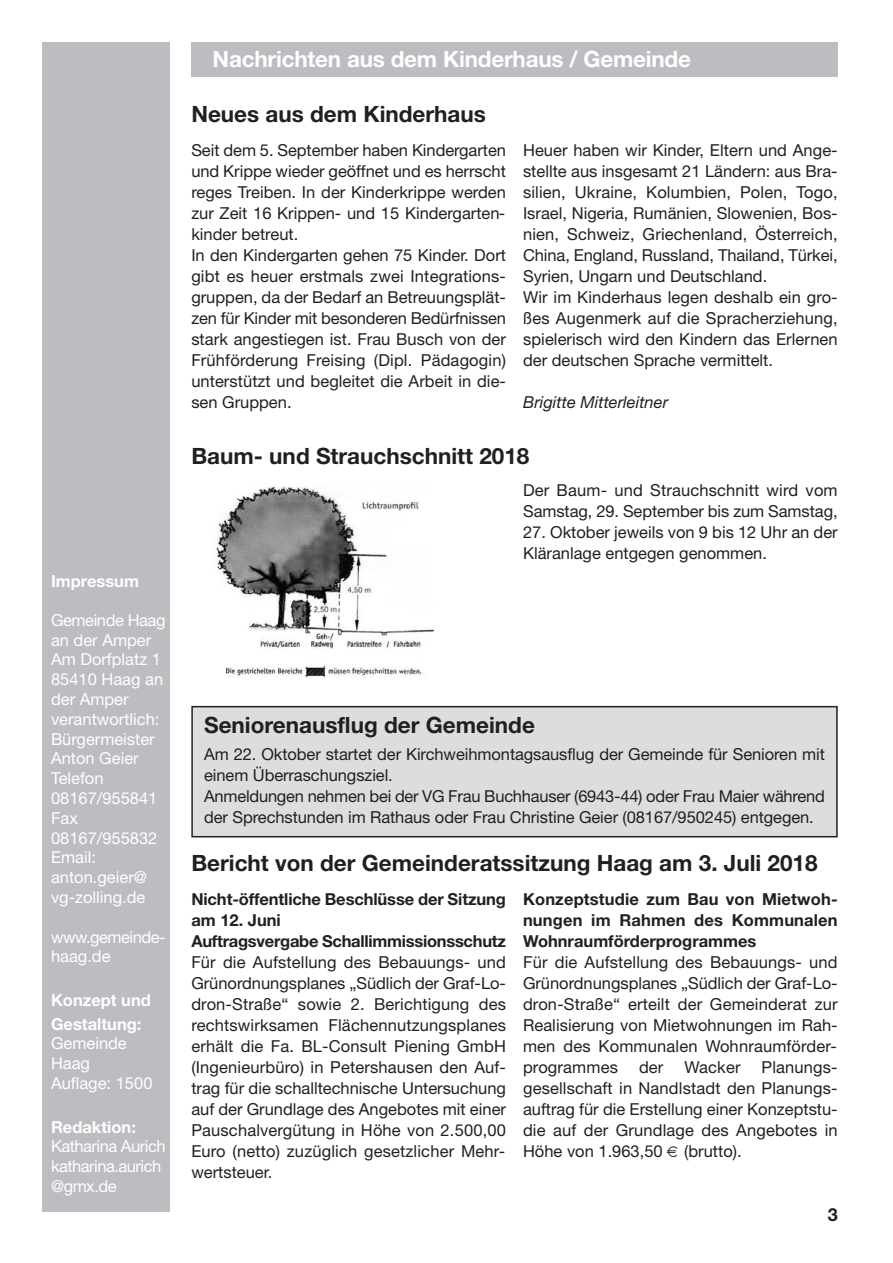
<style>
.page{position:relative;width:893px;height:1263px;background:#fff}
.page>*{position:absolute;margin:0;border:0;box-sizing:border-box;transform-origin:0 0}
.t1{font:700 22.5px "Helvetica Neue";color:#231f20}
.t2{font:700 22.5px "Helvetica Neue";letter-spacing:-.01em;color:#fff}
.t3{font:700 18px "Helvetica Neue";color:#231f20}
.t4{font:16.5px/21px "Helvetica Neue";color:#231f20}
.t5{font:16.5px/19.8px "Helvetica Neue";color:#fff}
.t6{font:700 16.5px/21px "Helvetica Neue East A";letter-spacing:-.005em;color:#231f20}
.t7{font:16.5px/19.8px "Helvetica Neue";letter-spacing:-.03em;color:#fff}
.t8{font:700 16.5px/23.5px "Helvetica Neue";color:#fff}
.t9{font:italic 16.5px "Helvetica Neue";color:#231f20}
</style>
<div class="page">
<div style="left:43px;top:43px;width:127px;height:1169px;background:#bbbdc0"></div>
<div style="left:191px;top:43px;width:647px;height:34px;background:#bbbdc0"></div>
<img style="left:216px;top:486px;width:218px;height:191px">
<div style="left:193px;top:707px;width:643px;height:129px;background:#dcddde"></div>
<div style="left:191px;top:706px;width:647px;height:131px;border:2px solid #231f20"></div>
<p class="t8" style="left:51px;top:571px;width:89px">Impressum</p>
<p class="t5" style="left:51px;top:612px;width:116px">Gemeinde Haag an der Amper<br>Am Dorfplatz 1<br>85410 Haag an der Amper verantwortlich:<br>Bürgermeister<br>Anton Geier<br>Telefon<br>08167/955841<br>Fax<br>08167/955832<br>Email: anton.geier@ vg-zolling.de</p>
<p class="t7" style="left:51px;top:928px;width:116px">www.gemeinde&shy;haag.de</p>
<p class="t8" style="left:51px;top:990px;width:101px">Konzept und<br>Gestaltung:</p>
<p class="t5" style="left:51px;top:1035px;width:103px">Gemeinde<br>Haag<br>Auflage: 1500</p>
<p class="t8" style="left:51px;top:1117px;width:86px">Redaktion:</p>
<p class="t7" style="left:51px;top:1138px;width:116px">Katharina Aurich katharina.aurich @gmx.de</p>
<h1 class="t2" style="left:213px;top:51px;width:480px">Nachrichten aus dem Kinderhaus / Gemeinde</h1>
<h1 class="t1" style="left:191px;top:106px;width:296px">Neues aus dem Kinderhaus</h1>
<p class="t4" style="left:191px;top:142px;width:316px">Seit dem 5. September haben Kindergarten und Krippe wieder geöffnet und es herrscht reges Treiben. In der Kinderkrippe werden zur Zeit 16 Krippen- und 15 Kindergarten&shy;kinder betreut.<br>In den Kindergarten gehen 75 Kinder. Dort gibt es heuer erstmals zwei Integrations&shy;gruppen, da der Bedarf an Betreuungsplät&shy;zen für Kinder mit besonderen Bedürfnissen stark angestiegen ist. Frau Busch von der Frühförderung Freising (Dipl. Pädagogin) unterstützt und begleitet die Arbeit in die&shy;sen Gruppen.</p>
<p class="t4" style="left:523px;top:142px;width:316px">Heuer haben wir Kinder, Eltern und Ange&shy;stellte aus insgesamt 21 Ländern: aus Bra&shy;silien, Ukraine, Kolumbien, Polen, Togo, Israel, Nigeria, Rumänien, Slowenien, Bos&shy;nien, Schweiz, Griechenland, Österreich, China, England, Russland, Thailand, Türkei, Syrien, Ungarn und Deutschland.<br>Wir im Kinderhaus legen deshalb ein gro&shy;ßes Augenmerk auf die Spracherziehung, spielerisch wird den Kindern das Erlernen der deutschen Sprache vermittelt.</p>
<p class="t9" style="left:523px;top:397px;width:147px">Brigitte Mitterleitner</p>
<h1 class="t1" style="left:191px;top:448px;width:339px">Baum- und Strauchschnitt 2018</h1>
<p class="t4" style="left:523px;top:482px;width:316px">Der Baum- und Strauchschnitt wird vom<br>Samstag, 29. September bis zum Samstag,</p>
<p class="t4" style="left:523px;top:524px;width:316px">27. Oktober jeweils von 9 bis 12 Uhr an der<br>Kläranlage entgegen genommen.</p>
<h1 class="t1" style="left:204px;top:717px;width:332px">Seniorenausflug der Gemeinde</h1>
<p class="t4" style="left:204px;top:745px;width:622px">Am 22. Oktober startet der Kirchweihmontagsausflug der Gemeinde für Senioren mit einem Überraschungsziel.<br>Anmeldungen nehmen bei der VG Frau Buchhauser (6943-44) oder Frau Maier während der Sprechstunden im Rathaus oder Frau Christine Geier (08167/950245) entgegen.</p>
<h1 class="t1" style="left:191px;top:854px;width:628px">Bericht von der Gemeinderatssitzung Haag am 3. Juli 2018</h1>
<p class="t6" style="left:191px;top:890px;width:316px">Nicht-öffentliche Beschlüsse der Sitzung am 12. Juni<br>Auftragsvergabe Schallimmissionsschutz</p>
<p class="t4" style="left:191px;top:953px;width:316px;text-align:justify">Für die Aufstellung des Bebauungs- und Grünordnungsplanes „Südlich der Graf-Lo&shy;dron-Straße“ sowie 2. Berichtigung des rechtswirksamen Flächennutzungsplanes erhält die Fa. BL-Consult Piening GmbH (Ingenieurbüro) in Petershausen den Auf&shy;trag für die schalltechnische Untersuchung auf der Grundlage des Angebotes mit einer Pauschalvergütung in Höhe von 2.500,00<br>Euro (netto) zuzüglich gesetzlicher Mehr&shy;wertsteuer.</p>
<p class="t6" style="left:523px;top:890px;width:316px;text-align:justify">Konzeptstudie zum Bau von Mietwoh&shy;nungen im Rahmen des Kommunalen Wohnraumförderprogrammes</p>
<p class="t4" style="left:523px;top:953px;width:316px;text-align:justify">Für die Aufstellung des Bebauungs- und Grünordnungsplanes „Südlich der Graf-Lo&shy;dron-Straße“ erteilt der Gemeinderat zur Realisierung von Mietwohnungen im Rah&shy;men des Kommunalen Wohnraumförder&shy;programmes</p>
<p class="t4" style="left:523px;top:1058px;width:316px;text-align:justify;text-indent:238px">Planungs&shy;gesellschaft in Nandlstadt den Planungs&shy;auftrag für die Erstellung einer Konzeptstu&shy;die auf der Grundlage des Angebotes in Höhe von 1.963,50</p>
<p class="t4" style="left:639px;top:1058px;width:26px">der</p>
<p class="t4" style="left:684px;top:1058px;width:58px">Wacker</p>
<p class="t4" style="left:684px;top:1142px;width:59px">(brutto).</p>
<p class="t3" style="left:828px;top:1208px;width:12px">3</p>
</div>
